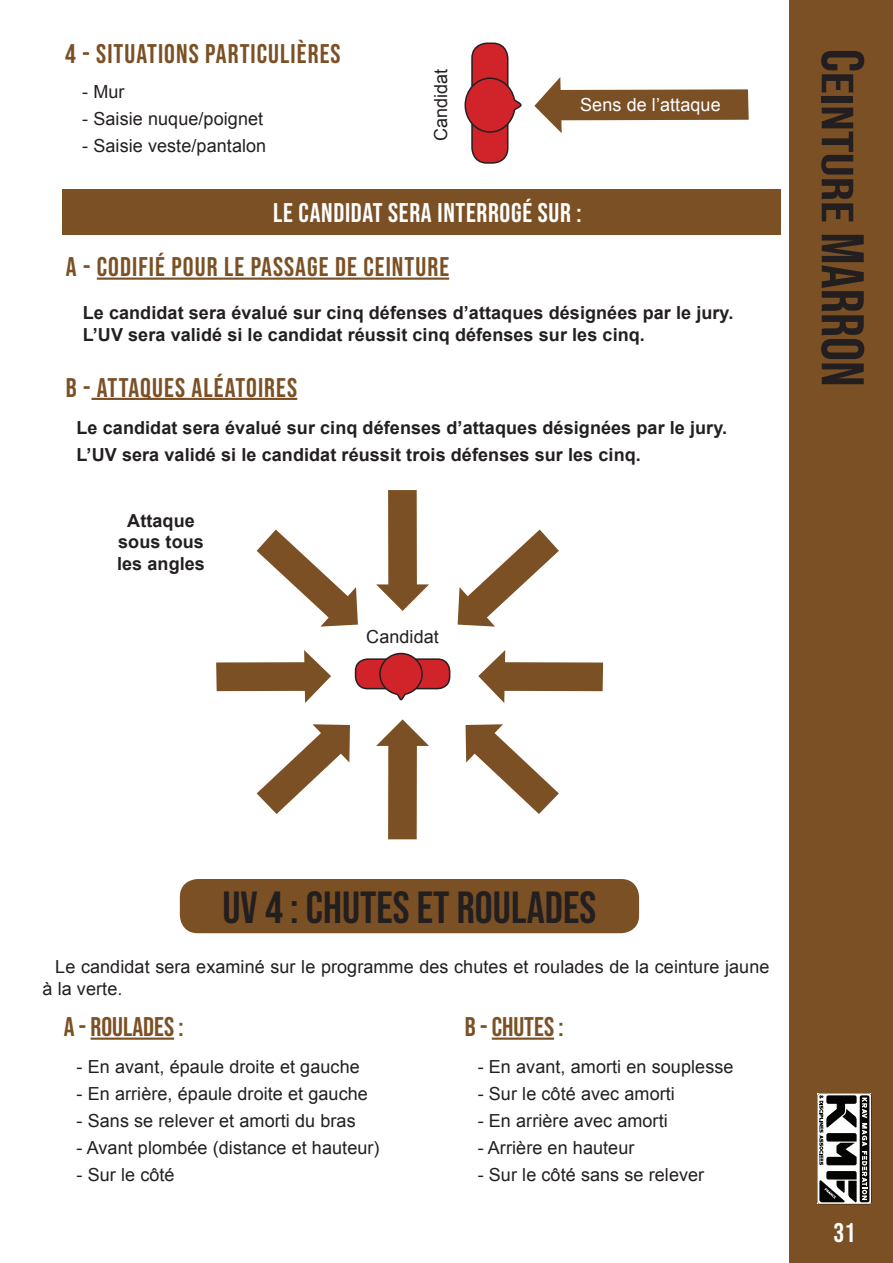
<style>
.page{position:relative;width:893px;height:1263px;background:#fff}
.page>*{position:absolute;margin:0;border:0;box-sizing:border-box;transform-origin:0 0}
.t1{font:60px "Bebas Neue";color:#231f20}
.t2{font:45px "Bebas Neue";color:#231f20}
.t3{font:27px "Bebas Neue";letter-spacing:.04em;color:#7b5024}
.t4{font:27px "Bebas Neue";letter-spacing:.025em;color:#fff}
.t5{font:27px "Bebas Neue";color:#7b5024}
.t6{font:18px/21.6px "Arial";letter-spacing:.005em;color:#231f20}
.t7{font:700 18px/21.6px "Arial";letter-spacing:.005em;color:#231f20}
.t8{font:18px "Arial";letter-spacing:.005em;color:#fff}
.s1{font-size:45px}
</style>
<div class="page">
<div style="left:790px;top:0;width:103px;height:1263px;background:#7b5024"></div>
<svg style="left:817px;top:1093px;width:54px;height:111px"></svg>
<div style="left:472px;top:43px;width:36px;height:120px;background:#d1232a;border-radius:15px"></div>
<div style="left:471px;top:43px;width:37px;height:121px;border:2px solid #231f20;border-radius:15px"></div>
<svg style="left:464px;top:77px;width:58px;height:57px"></svg>
<svg style="left:534px;top:77px;width:215px;height:56px"></svg>
<div style="left:571px;top:95px;width:160px;height:20px;background:#7b5024"></div>
<hr style="left:97px;top:278px;width:352px;height:2px;background:#7b5024">
<hr style="left:91px;top:398px;width:206px;height:2px;background:#7b5024">
<div style="left:356px;top:659px;width:94px;height:30px;background:#d1232a;border-radius:12px"></div>
<div style="left:355px;top:658px;width:95px;height:31px;border:2px solid #231f20;border-radius:12px"></div>
<svg style="left:378px;top:652px;width:46px;height:49px"></svg>
<svg style="left:376px;top:719px;width:53px;height:120px"></svg>
<svg style="left:478px;top:650px;width:125px;height:53px"></svg>
<svg style="left:216px;top:650px;width:115px;height:53px"></svg>
<svg style="left:376px;top:490px;width:53px;height:121px"></svg>
<div style="left:62px;top:189px;width:718px;height:46px;background:#7b5024"></div>
<svg style="left:257px;top:529px;width:101px;height:98px"></svg>
<svg style="left:466px;top:724px;width:93px;height:90px"></svg>
<svg style="left:458px;top:529px;width:101px;height:98px"></svg>
<svg style="left:257px;top:724px;width:93px;height:90px"></svg>
<div style="left:180px;top:879px;width:459px;height:54px;background:#7b5024;border-radius:18px"></div>
<hr style="left:91px;top:1037px;width:83px;height:3px;background:#7b5024">
<hr style="left:492px;top:1037px;width:62px;height:3px;background:#7b5024">
<h3 class="t3" style="left:65px;top:38px;width:277px">4 - SITUATIONS PARTICULIÈRES</h3>
<p class="t6" style="left:82px;top:81px;width:44px">- Mur</p>
<p class="t6" style="left:82px;top:108px;width:182px">- Saisie nuque/poignet</p>
<p class="t6" style="left:82px;top:135px;width:186px">- Saisie veste/pantalon</p>
<p class="t6" style="left:430px;top:141px;width:74px;rotate:-90deg">Candidat</p>
<p class="t8" style="left:580px;top:93px;width:142px">Sens de l’attaque</p>
<h3 class="t4" style="left:273px;top:198px;width:310px">LE CANDIDAT SERA INTERROGÉ SUR :</h3>
<h3 class="t3" style="left:66px;top:252px;width:385px">A - CODIFIÉ POUR LE PASSAGE DE CEINTURE</h3>
<p class="t7" style="left:83px;top:302px;width:652px">Le candidat sera évalué sur cinq défenses d’attaques désignées par le jury.<br>L’UV sera validé si le candidat réussit cinq défenses sur les cinq.</p>
<h3 class="t3" style="left:66px;top:372px;width:233px">B - ATTAQUES ALÉATOIRES</h3>
<p class="t7" style="left:77px;top:415px;width:652px;line-height:27px">Le candidat sera évalué sur cinq défenses d’attaques désignées par le jury.<br>L’UV sera validé si le candidat réussit trois défenses sur les cinq.</p>
<p class="t7" style="left:117px;top:510px;width:89px;text-align:center">Attaque sous tous les angles</p>
<p class="t6" style="left:366px;top:626px;width:74px">Candidat</p>
<h1 class="t1" style="left:876px;top:49px;width:339px;rotate:90deg">C<span class="s1">EINTURE</span> MARRON</h1>
<h2 class="t2" style="left:223px;top:882px;width:375px">UV 4 : CHUTES ET ROULADES</h2>
<p class="t6" style="left:43px;top:956px;width:728px;text-indent:13px">Le candidat sera examiné sur le programme des chutes et roulades de la ceinture jaune à la verte.</p>
<h3 class="t5" style="left:64px;top:1012px;width:121px">A - ROULADES :</h3>
<p class="t6" style="left:77px;top:1056px;width:285px">- En avant, épaule droite et gauche</p>
<p class="t6" style="left:77px;top:1083px;width:293px">- En arrière, épaule droite et gauche</p>
<p class="t6" style="left:77px;top:1110px;width:281px">- Sans se relever et amorti du bras</p>
<p class="t6" style="left:77px;top:1137px;width:305px">- Avant plombée (distance et hauteur)</p>
<p class="t6" style="left:77px;top:1164px;width:100px">- Sur le côté</p>
<h3 class="t3" style="left:465px;top:1012px;width:100px">B - CHUTES :</h3>
<p class="t6" style="left:478px;top:1056px;width:257px">- En avant, amorti en souplesse</p>
<p class="t6" style="left:478px;top:1083px;width:199px">- Sur le côté avec amorti</p>
<p class="t6" style="left:478px;top:1110px;width:192px">- En arrière avec amorti</p>
<p class="t6" style="left:478px;top:1137px;width:158px">- Arrière en hauteur</p>
<p class="t6" style="left:478px;top:1164px;width:228px">- Sur le côté sans se relever</p>
<h3 class="t4" style="left:834px;top:1217px;width:23px">31</h3>
</div>
